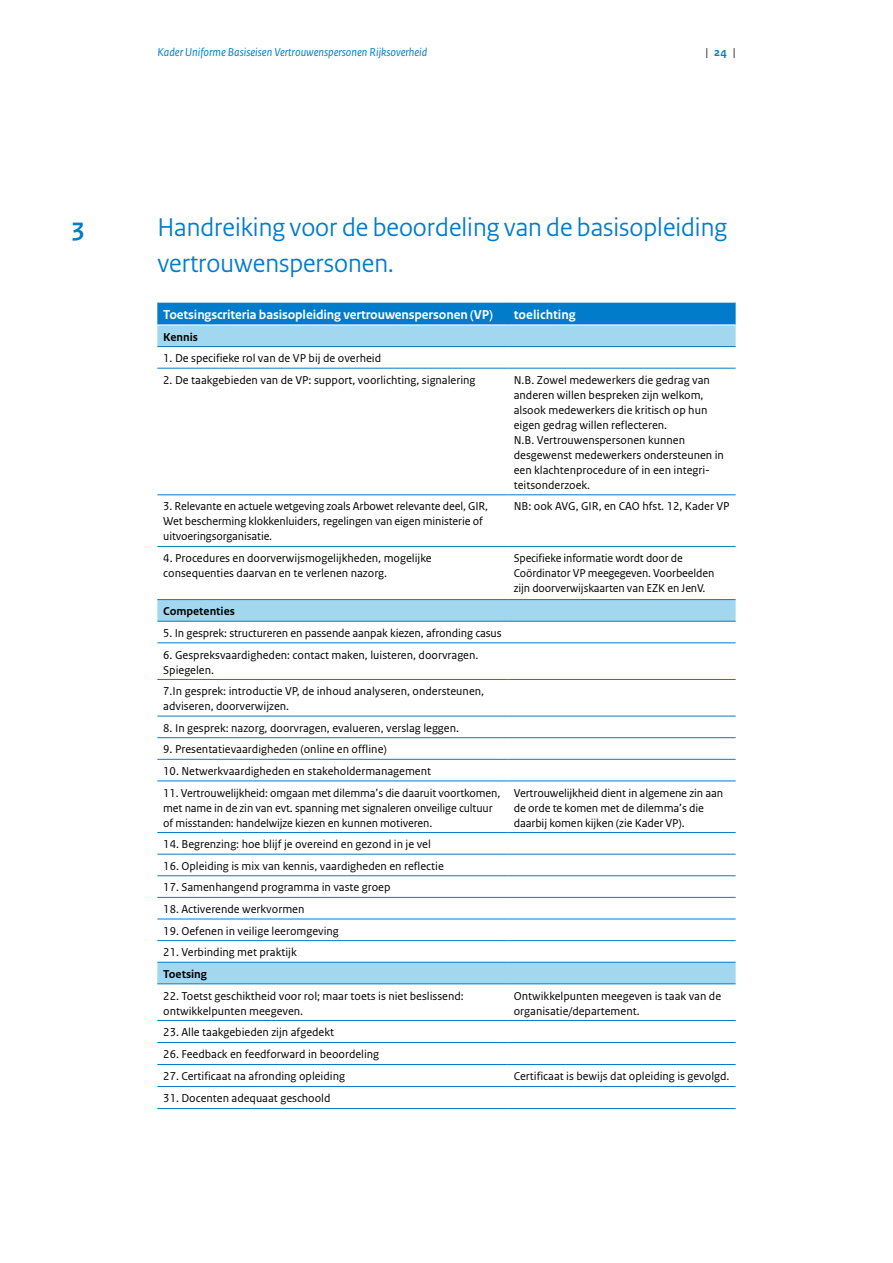
<style>
.page{position:relative;width:893px;height:1263px;background:#fff}
.page>*{position:absolute;margin:0;border:0;box-sizing:border-box;transform-origin:0 0}
.H3_04_RO_Paragraafkop_Sans{font:27px/36px "Rijksoverheid Sans Heading";color:#007ccb}
.H3_04_RO_Paragraafkop_Sans-2{font:700 27px "Rijksoverheid Sans Heading";color:#007ccb}
._30_RO_Tabel_Kop{font:700 13.5px "Rijksoverheid Sans Text";letter-spacing:-.01em;color:#fff}
._32_RO_Tabel_Broodtekst{font:12px/15px "Rijksoverheid Sans Text";color:#000}
.t1{font:italic 12px "Rijksoverheid Sans Text";color:#007ccb}
._32_RO_Tabel_Broodtekst-2{font:700 12px "Rijksoverheid Sans Text";color:#000}
.t2{font:italic 12px "Rijksoverheid Sans Text";color:#000}
.s1{font-weight:700;font-style:normal;color:#007ccb}
</style>
<div class="page">
<div style="left:157px;top:303px;width:579px;height:22px;background:#007ccb"></div>
<svg style="left:157px;top:326px;width:579px;height:657px"></svg>
<hr style="left:157px;top:346px;width:351px;height:1px;background:#007ccb">
<hr style="left:508px;top:346px;width:228px;height:1px;background:#007ccb">
<hr style="left:157px;top:368px;width:351px;height:1px;background:#007ccb">
<hr style="left:508px;top:368px;width:228px;height:1px;background:#007ccb">
<hr style="left:157px;top:494px;width:351px;height:1px;background:#007ccb">
<hr style="left:508px;top:494px;width:228px;height:1px;background:#007ccb">
<hr style="left:157px;top:546px;width:351px;height:1px;background:#007ccb">
<hr style="left:508px;top:546px;width:228px;height:1px;background:#007ccb">
<hr style="left:157px;top:599px;width:351px;height:1px;background:#007ccb">
<hr style="left:508px;top:599px;width:228px;height:1px;background:#007ccb">
<hr style="left:157px;top:621px;width:351px;height:1px;background:#007ccb">
<hr style="left:508px;top:621px;width:228px;height:1px;background:#007ccb">
<hr style="left:157px;top:642px;width:351px;height:1px;background:#007ccb">
<hr style="left:508px;top:642px;width:228px;height:1px;background:#007ccb">
<hr style="left:157px;top:679px;width:351px;height:1px;background:#007ccb">
<hr style="left:508px;top:679px;width:228px;height:1px;background:#007ccb">
<hr style="left:157px;top:716px;width:351px;height:1px;background:#007ccb">
<hr style="left:508px;top:716px;width:228px;height:1px;background:#007ccb">
<hr style="left:157px;top:737px;width:351px;height:1px;background:#007ccb">
<hr style="left:508px;top:737px;width:228px;height:1px;background:#007ccb">
<hr style="left:157px;top:759px;width:351px;height:1px;background:#007ccb">
<hr style="left:508px;top:759px;width:228px;height:1px;background:#007ccb">
<hr style="left:157px;top:780px;width:351px;height:1px;background:#007ccb">
<hr style="left:508px;top:780px;width:228px;height:1px;background:#007ccb">
<hr style="left:157px;top:832px;width:351px;height:1px;background:#007ccb">
<hr style="left:508px;top:832px;width:228px;height:1px;background:#007ccb">
<hr style="left:157px;top:854px;width:351px;height:1px;background:#007ccb">
<hr style="left:508px;top:854px;width:228px;height:1px;background:#007ccb">
<hr style="left:157px;top:875px;width:351px;height:1px;background:#007ccb">
<hr style="left:508px;top:875px;width:228px;height:1px;background:#007ccb">
<hr style="left:157px;top:897px;width:351px;height:1px;background:#007ccb">
<hr style="left:508px;top:897px;width:228px;height:1px;background:#007ccb">
<hr style="left:157px;top:919px;width:351px;height:1px;background:#007ccb">
<hr style="left:508px;top:919px;width:228px;height:1px;background:#007ccb">
<hr style="left:157px;top:940px;width:351px;height:1px;background:#007ccb">
<hr style="left:508px;top:940px;width:228px;height:1px;background:#007ccb">
<hr style="left:157px;top:962px;width:351px;height:1px;background:#007ccb">
<hr style="left:508px;top:962px;width:228px;height:1px;background:#007ccb">
<hr style="left:157px;top:983px;width:351px;height:1px;background:#007ccb">
<hr style="left:508px;top:983px;width:228px;height:1px;background:#007ccb">
<hr style="left:157px;top:1020px;width:351px;height:1px;background:#007ccb">
<hr style="left:508px;top:1020px;width:228px;height:1px;background:#007ccb">
<hr style="left:157px;top:1042px;width:351px;height:1px;background:#007ccb">
<hr style="left:508px;top:1042px;width:228px;height:1px;background:#007ccb">
<hr style="left:157px;top:1064px;width:351px;height:1px;background:#007ccb">
<hr style="left:508px;top:1064px;width:228px;height:1px;background:#007ccb">
<hr style="left:157px;top:1086px;width:351px;height:1px;background:#007ccb">
<hr style="left:508px;top:1086px;width:228px;height:1px;background:#007ccb">
<hr style="left:157px;top:1108px;width:351px;height:1px;background:#007ccb">
<hr style="left:508px;top:1108px;width:228px;height:1px;background:#007ccb">
<p class="t1" style="left:157px;top:45px;width:271px">Kader Uniforme Basiseisen Vertrouwenspersonen Rijksoverheid</p>
<p class="t2" style="left:705px;top:45px;width:32px">|<span class="s1">24</span>|</p>
<h3 class="H3_04_RO_Paragraafkop_Sans-2" style="left:72px;top:212px;width:14px">3</h3>
<h3 class="H3_04_RO_Paragraafkop_Sans" style="left:157px;top:209px;width:571px">Handreiking voor de beoordeling van de basisopleiding vertrouwenspersonen.</h3>
<p class="_30_RO_Tabel_Kop" style="left:163px;top:307px;width:331px">Toetsingscriteria basisopleiding vertrouwenspersonen (VP)</p>
<p class="_30_RO_Tabel_Kop" style="left:514px;top:307px;width:63px">toelichting</p>
<p class="_32_RO_Tabel_Broodtekst-2" style="left:163px;top:330px;width:36px">Kennis</p>
<p class="_32_RO_Tabel_Broodtekst" style="left:163px;top:351px;width:219px">1. De specifieke rol van de VP bij de overheid</p>
<p class="_32_RO_Tabel_Broodtekst" style="left:163px;top:373px;width:314px">2. De taakgebieden van de VP: support, voorlichting, signalering</p>
<p class="_32_RO_Tabel_Broodtekst" style="left:514px;top:373px;width:198px">N.B. Zowel medewerkers die gedrag van anderen willen bespreken zijn welkom, alsook medewerkers die kritisch op hun eigen gedrag willen reflecteren.</p>
<p class="_32_RO_Tabel_Broodtekst" style="left:514px;top:433px;width:212px">N.B. Vertrouwenspersonen kunnen desgewenst medewerkers ondersteunen in een klachtenprocedure of in een integri&shy;teitsonderzoek.</p>
<p class="_32_RO_Tabel_Broodtekst" style="left:163px;top:499px;width:326px">3. Relevante en actuele wetgeving zoals Arbowet relevante deel, GIR,<br>Wet bescherming klokkenluiders, regelingen van eigen ministerie of uitvoeringsorganisatie.</p>
<p class="_32_RO_Tabel_Broodtekst" style="left:514px;top:499px;width:217px">NB: ook AVG, GIR, en CAO hfst. 12, Kader VP</p>
<p class="_32_RO_Tabel_Broodtekst" style="left:163px;top:551px;width:270px">4. Procedures en doorverwijsmogelijkheden, mogelijke consequenties daarvan en te verlenen nazorg.</p>
<p class="_32_RO_Tabel_Broodtekst" style="left:514px;top:551px;width:202px">Specifieke informatie wordt door de<br>Coördinator VP meegegeven. Voorbeelden zijn doorverwijskaarten van EZK en JenV.</p>
<p class="_32_RO_Tabel_Broodtekst-2" style="left:163px;top:604px;width:73px">Competenties</p>
<p class="_32_RO_Tabel_Broodtekst" style="left:163px;top:626px;width:340px">5. In gesprek: structureren en passende aanpak kiezen, afronding casus</p>
<p class="_32_RO_Tabel_Broodtekst" style="left:163px;top:647px;width:317px">6. Gespreksvaardigheden: contact maken, luisteren, doorvragen.<br>Spiegelen.</p>
<p class="_32_RO_Tabel_Broodtekst" style="left:163px;top:684px;width:322px">7.In gesprek: introductie VP, de inhoud analyseren, ondersteunen, adviseren, doorverwijzen.</p>
<p class="_32_RO_Tabel_Broodtekst" style="left:163px;top:720px;width:297px">8. In gesprek: nazorg, doorvragen, evalueren, verslag leggen.</p>
<p class="_32_RO_Tabel_Broodtekst" style="left:163px;top:742px;width:225px">9. Presentatievaardigheden (online en offline)</p>
<p class="_32_RO_Tabel_Broodtekst" style="left:163px;top:764px;width:269px">10. Netwerkvaardigheden en stakeholdermanagement</p>
<p class="_32_RO_Tabel_Broodtekst" style="left:163px;top:785px;width:339px">11. Vertrouwelijkheid: omgaan met dilemma’s die daaruit voortkomen, met name in de zin van evt. spanning met signaleren onveilige cultuur of misstanden: handelwijze kiezen en kunnen motiveren.</p>
<p class="_32_RO_Tabel_Broodtekst" style="left:514px;top:785px;width:211px">Vertrouwelijkheid dient in algemene zin aan de orde te komen met de dilemma’s die daarbij komen kijken (zie Kader VP).</p>
<p class="_32_RO_Tabel_Broodtekst" style="left:163px;top:837px;width:269px">14. Begrenzing: hoe blijf je overeind en gezond in je vel</p>
<p class="_32_RO_Tabel_Broodtekst" style="left:163px;top:858px;width:282px">16. Opleiding is mix van kennis, vaardigheden en reflectie</p>
<p class="_32_RO_Tabel_Broodtekst" style="left:163px;top:880px;width:229px">17. Samenhangend programma in vaste groep</p>
<p class="_32_RO_Tabel_Broodtekst" style="left:163px;top:902px;width:143px">18. Activerende werkvormen</p>
<p class="_32_RO_Tabel_Broodtekst" style="left:163px;top:923px;width:177px">19. Oefenen in veilige leeromgeving</p>
<p class="_32_RO_Tabel_Broodtekst" style="left:163px;top:945px;width:135px">21. Verbinding met praktijk</p>
<p class="_32_RO_Tabel_Broodtekst-2" style="left:163px;top:967px;width:45px">Toetsing</p>
<p class="_32_RO_Tabel_Broodtekst" style="left:163px;top:988px;width:302px">22. Toetst geschiktheid voor rol; maar toets is niet beslissend: ontwikkelpunten meegeven.</p>
<p class="_32_RO_Tabel_Broodtekst" style="left:514px;top:988px;width:209px">Ontwikkelpunten meegeven is taak van de organisatie/departement.</p>
<p class="_32_RO_Tabel_Broodtekst" style="left:163px;top:1025px;width:172px">23. Alle taakgebieden zijn afgedekt</p>
<p class="_32_RO_Tabel_Broodtekst" style="left:163px;top:1047px;width:217px">26. Feedback en feedforward in beoordeling</p>
<p class="_32_RO_Tabel_Broodtekst" style="left:163px;top:1069px;width:183px">27. Certificaat na afronding opleiding</p>
<p class="_32_RO_Tabel_Broodtekst" style="left:514px;top:1069px;width:217px">Certificaat is bewijs dat opleiding is gevolgd.</p>
<p class="_32_RO_Tabel_Broodtekst" style="left:163px;top:1091px;width:169px">31. Docenten adequaat geschoold</p>
</div>
